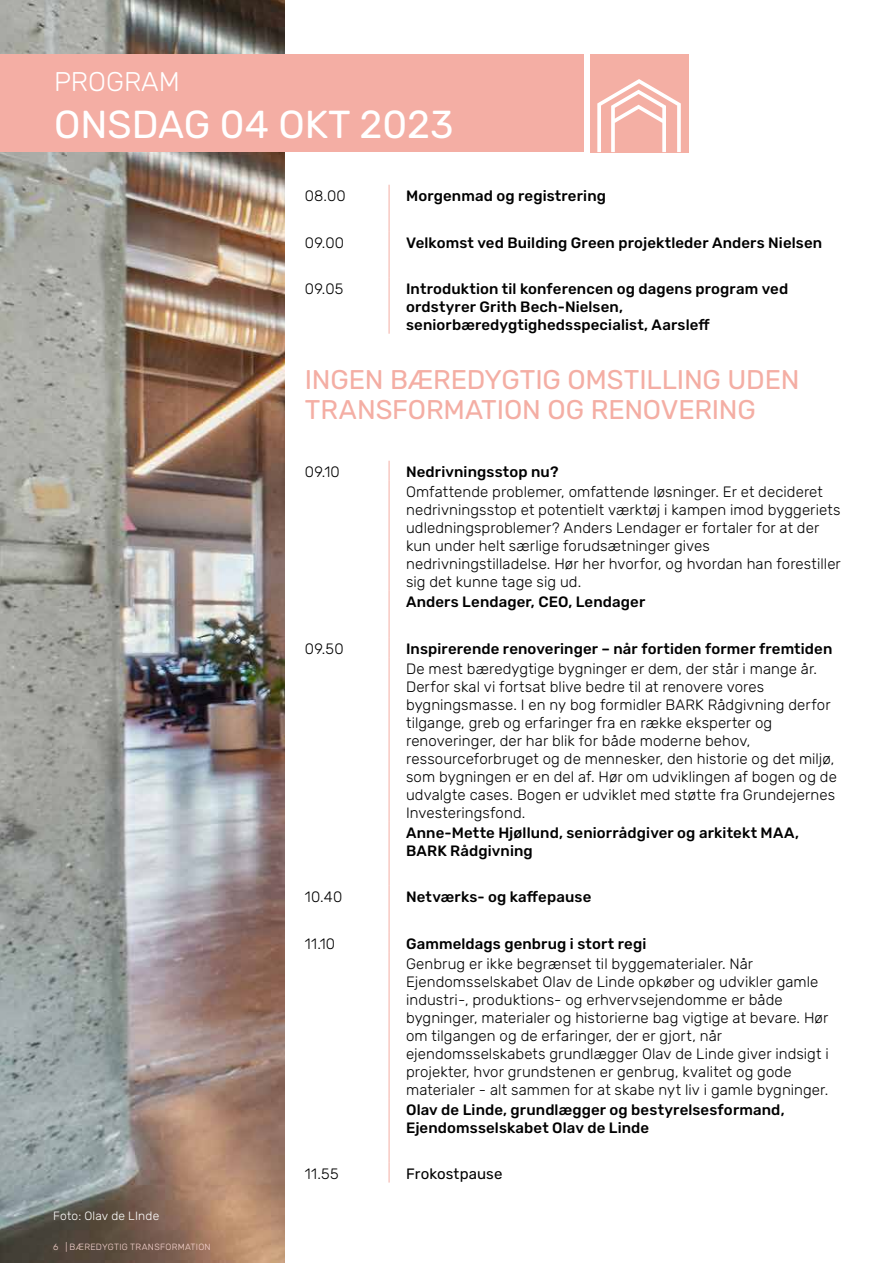
<style>
.page{position:relative;width:893px;height:1263px;background:#fff}
.page>*{position:absolute;margin:0;border:0;box-sizing:border-box;transform-origin:0 0}
.t1{font:39px "Rubik";color:#fff}
.t2{font:27px/30px "Rubik";letter-spacing:-.005em;color:#f4aea4}
.t3{font:300 27px "Rubik";color:#fff}
.t4{font:300 15px/18px "Rubik";letter-spacing:.005em;color:#000}
.t5{font:500 15px/18px "Rubik";letter-spacing:.01em;color:#000}
.t6{font:15px "Rubik";letter-spacing:.005em;color:#000}
.t7{font:300 12px "Rubik";letter-spacing:.015em;color:#fff}
.t8{font:300 9px "Rubik";letter-spacing:.025em;color:#f9d6d2}
</style>
<div class="page">
<img style="left:0;top:0;width:285px;height:1263px">
<hr style="left:892px;top:259px;width:1px;height:398px;background:#c9dde0">
<div style="left:590px;top:54px;width:98px;height:98px;background:#f4afa4"></div>
<svg style="left:597px;top:79px;width:84px;height:73px"></svg>
<div style="left:0;top:54px;width:584px;height:98px;background:#f4aea4"></div>
<svg style="left:389px;top:461px;width:1px;height:20px"></svg>
<hr style="left:389px;top:481px;width:1px;height:110px;background:#f4aea4">
<hr style="left:389px;top:591px;width:1px;height:46px;background:#f4aea4">
<svg style="left:389px;top:637px;width:1px;height:20px"></svg>
<hr style="left:389px;top:657px;width:1px;height:164px;background:#f4aea4">
<hr style="left:389px;top:821px;width:1px;height:65px;background:#f4aea4">
<hr style="left:389px;top:886px;width:1px;height:46px;background:#f4aea4">
<svg style="left:389px;top:932px;width:1px;height:20px"></svg>
<hr style="left:389px;top:952px;width:1px;height:146px;background:#f4aea4">
<hr style="left:389px;top:1098px;width:1px;height:64px;background:#f4aea4">
<svg style="left:389px;top:1162px;width:1px;height:20px"></svg>
<hr style="left:389px;top:185px;width:1px;height:46px;background:#f4aea4">
<hr style="left:389px;top:231px;width:1px;height:47px;background:#f4aea4">
<hr style="left:389px;top:278px;width:1px;height:56px;background:#f4aea4">
<h2 class="t3" style="left:54px;top:66px;width:127px">PROGRAM</h2>
<h1 class="t1" style="left:54px;top:102px;width:401px">ONSDAG 04 OKT 2023</h1>
<p class="t4" style="left:305px;top:187px;width:42px">08.00</p>
<p class="t5" style="left:406px;top:187px;width:201px">Morgenmad og registrering</p>
<p class="t4" style="left:305px;top:234px;width:41px">09.00</p>
<p class="t5" style="left:406px;top:234px;width:418px">Velkomst ved Building Green projektleder Anders Nielsen</p>
<p class="t4" style="left:305px;top:280px;width:40px">09.05</p>
<p class="t5" style="left:406px;top:280px;width:384px">Introduktion til konferencen og dagens program ved ordstyrer Grith Bech-Nielsen, seniorbæredygtighedsspecialist, Aarsleff</p>
<h2 class="t2" style="left:305px;top:365px;width:496px">INGEN BÆREDYGTIG OMSTILLING UDEN<br>TRANSFORMATION OG RENOVERING</h2>
<p class="t7" style="left:53px;top:1209px;width:108px">Foto: Olav de LInde</p>
<p class="t8" style="left:53px;top:1241px;width:159px">6 | BÆREDYGTIG TRANSFORMATION</p>
<p class="t4" style="left:305px;top:463px;width:36px">09.10</p>
<p class="t5" style="left:406px;top:463px;width:154px">Nedrivningsstop nu?</p>
<p class="t4" style="left:406px;top:483px;width:436px">Omfattende problemer, omfattende løsninger. Er et decideret nedrivningsstop et potentielt værktøj i kampen imod byggeriets udledningsproblemer? Anders Lendager er fortaler for at der kun under helt særlige forudsætninger gives nedrivningstilladelse. Hør her hvorfor, og hvordan han forestiller sig det kunne tage sig ud.</p>
<p class="t5" style="left:406px;top:593px;width:241px">Anders Lendager, CEO, Lendager</p>
<p class="t4" style="left:305px;top:640px;width:40px">09.50</p>
<p class="t5" style="left:406px;top:640px;width:428px">Inspirerende renoveringer – når fortiden former fremtiden</p>
<p class="t4" style="left:406px;top:660px;width:432px">De mest bæredygtige bygninger er dem, der står i mange år.<br>Derfor skal vi fortsat blive bedre til at renovere vores bygningsmasse. I en ny bog formidler BARK Rådgivning derfor tilgange, greb og erfaringer fra en række eksperter og renoveringer, der har blik for både moderne behov, ressourceforbruget og de mennesker, den historie og det miljø, som bygningen er en del af. Hør om udviklingen af bogen og de udvalgte cases. Bogen er udviklet med støtte fra Grundejernes Investeringsfond.</p>
<p class="t5" style="left:406px;top:824px;width:394px">Anne-Mette Hjøllund, seniorrådgiver og arkitekt MAA,<br>BARK Rådgivning</p>
<p class="t4" style="left:305px;top:888px;width:39px">10.40</p>
<p class="t5" style="left:406px;top:888px;width:187px">Netværks- og kaffepause</p>
<p class="t4" style="left:305px;top:935px;width:32px">11.10</p>
<p class="t5" style="left:406px;top:935px;width:242px">Gammeldags genbrug i stort regi</p>
<p class="t4" style="left:406px;top:955px;width:424px">Genbrug er ikke begrænset til byggematerialer. Når Ejendomsselskabet Olav de Linde opkøber og udvikler gamle industri-, produktions- og erhvervsejendomme er både bygninger, materialer og historierne bag vigtige at bevare. Hør om tilgangen og de erfaringer, der er gjort, når ejendomsselskabets grundlægger Olav de Linde giver indsigt i projekter, hvor grundstenen er genbrug, kvalitet og gode materialer - alt sammen for at skabe nyt liv i gamle bygninger.</p>
<p class="t5" style="left:406px;top:1101px;width:380px">Olav de Linde, grundlægger og bestyrelsesformand,<br>Ejendomsselskabet Olav de Linde</p>
<p class="t4" style="left:305px;top:1165px;width:35px">11.55</p>
<p class="t6" style="left:406px;top:1165px;width:98px">Frokostpause</p>
</div>
